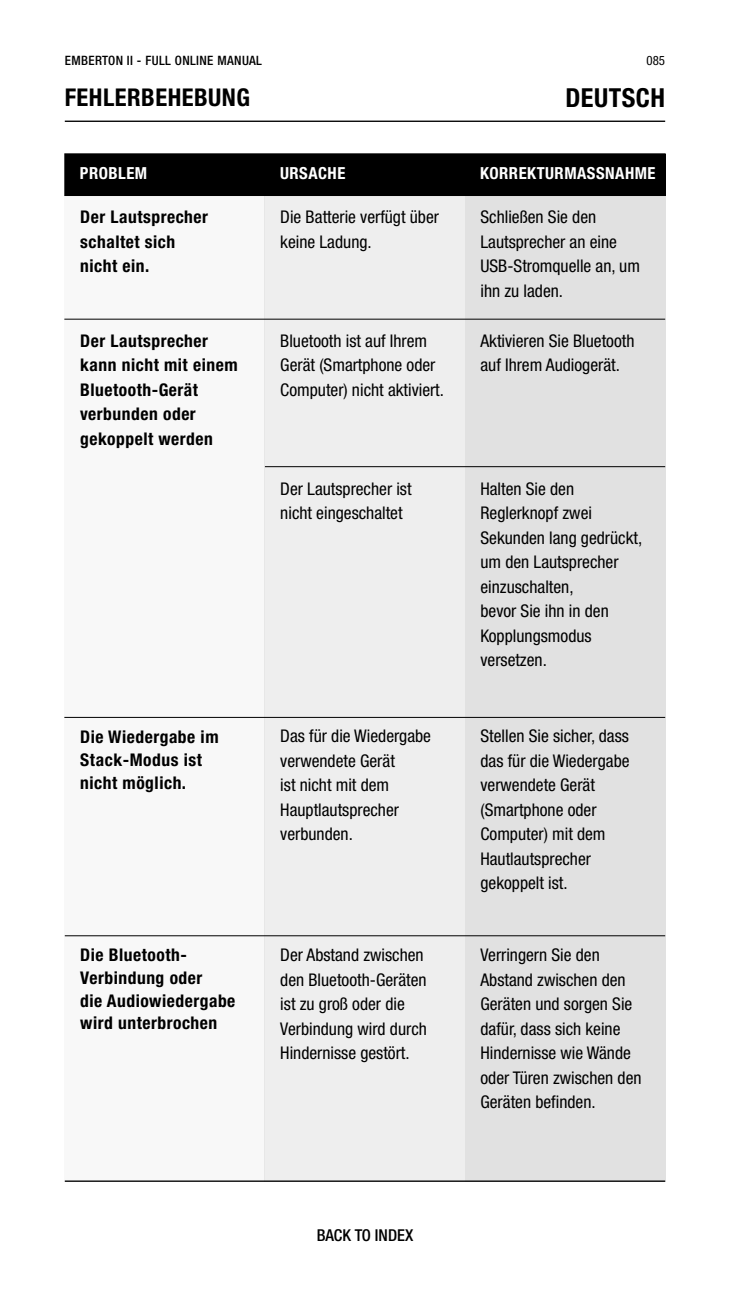
<style>
.page{position:relative;width:730px;height:1297px;background:#fff}
.page>*{position:absolute;margin:0;border:0;box-sizing:border-box;transform-origin:0 0}
.t1{font:700 condensed 26.25px "Helvetica Neue LTW1 G";letter-spacing:.02em;color:#000}
.t2{font:700 condensed 24.5px "Helvetica Neue LTW1 G";letter-spacing:.02em;color:#000}
.t3{font:condensed 17.5px/24.5px "Helvetica Neue LTW1 G";color:#000}
.t4{font:700 condensed 17.5px/24.5px "Helvetica Neue LTW1 G";letter-spacing:.03em;color:#000}
.t5{font:700 condensed 16.62px "Helvetica Neue LTW1 G";letter-spacing:.03em;color:#fff}
.t6{font:500 condensed 16.45px "Helvetica Neue LTW1 G";color:#000}
.t7{font:500 condensed 12.95px "Helvetica Neue LTW1 G";letter-spacing:.03em;color:#000}
.t8{font:condensed 12.95px "Helvetica Neue LTW1 G";color:#000}
</style>
<div class="page">
<div style="left:465px;top:195px;width:199px;height:986px;background:#e1e1e1"></div>
<div style="left:265px;top:195px;width:200px;height:986px;background:#eee"></div>
<div style="left:65px;top:196px;width:200px;height:985px;background:#f8f8f8"></div>
<div style="left:65px;top:154px;width:599px;height:41px;background:#000"></div>
<div style="left:65px;top:154px;width:600px;height:42px;border:1px solid #000"></div>
<hr style="left:64px;top:319px;width:600px;height:1px;background:#000">
<hr style="left:265px;top:466px;width:399px;height:1px;background:#000">
<hr style="left:64px;top:717px;width:600px;height:1px;background:#000">
<hr style="left:65px;top:935px;width:599px;height:1px;background:#000">
<hr style="left:65px;top:121px;width:599px;height:1px;background:#000">
<p class="t7" style="left:65px;top:52px;width:199px">EMBERTON II - FULL ONLINE MANUAL</p>
<p class="t8" style="left:646px;top:53px;width:20px">085</p>
<h2 class="t2" style="left:65px;top:83px;width:187px">FEHLERBEHEBUNG</h2>
<h1 class="t1" style="left:565px;top:82px;width:101px">DEUTSCH</h1>
<p class="t5" style="left:80px;top:163px;width:69px">PROBLEM</p>
<p class="t5" style="left:280px;top:163px;width:67px">URSACHE</p>
<p class="t5" style="left:480px;top:163px;width:177px">KORREKTURMASSNAHME</p>
<p class="t3" style="left:280px;top:205px;width:160px">Die Batterie verfügt über keine Ladung.</p>
<p class="t3" style="left:480px;top:205px;width:161px">Schließen Sie den<br>Lautsprecher an eine<br>USB-Stromquelle an, um ihn zu laden.</p>
<p class="t4" style="left:80px;top:205px;width:129px">Der Lautsprecher schaltet sich nicht ein.</p>
<p class="t4" style="left:80px;top:328px;width:159px">Der Lautsprecher kann nicht mit einem<br>Bluetooth-Gerät verbunden oder gekoppelt werden</p>
<p class="t4" style="left:80px;top:725px;width:140px;line-height:22.8px">Die Wiedergabe im<br>Stack-Modus ist nicht möglich.</p>
<p class="t4" style="left:80px;top:943px;width:157px;line-height:22.8px">Die Bluetooth-<br>Verbindung oder<br>die Audiowiedergabe wird unterbrochen</p>
<p class="t3" style="left:280px;top:328px;width:162px">Bluetooth ist auf Ihrem<br>Gerät (Smartphone oder<br>Computer) nicht aktiviert.</p>
<p class="t3" style="left:480px;top:328px;width:155px">Aktivieren Sie Bluetooth auf Ihrem Audiogerät.</p>
<p class="t3" style="left:280px;top:476px;width:133px">Der Lautsprecher ist nicht eingeschaltet</p>
<p class="t3" style="left:480px;top:476px;width:163px">Halten Sie den<br>Reglerknopf zwei<br>Sekunden lang gedrückt, um den Lautsprecher einzuschalten,<br>bevor Sie ihn in den<br>Kopplungsmodus versetzen.</p>
<p class="t3" style="left:280px;top:724px;width:152px">Das für die Wiedergabe verwendete Gerät<br>ist nicht mit dem<br>Hauptlautsprecher verbunden.</p>
<p class="t3" style="left:480px;top:724px;width:150px">Stellen Sie sicher, dass das für die Wiedergabe verwendete Gerät (Smartphone oder<br>Computer) mit dem<br>Hautlautsprecher gekoppelt ist.</p>
<p class="t3" style="left:280px;top:942px;width:148px">Der Abstand zwischen den Bluetooth-Geräten ist zu groß oder die<br>Verbindung wird durch<br>Hindernisse gestört.</p>
<p class="t3" style="left:480px;top:942px;width:162px">Verringern Sie den<br>Abstand zwischen den<br>Geräten und sorgen Sie dafür, dass sich keine<br>Hindernisse wie Wände oder Türen zwischen den<br>Geräten befinden.</p>
<p class="t6" style="left:316px;top:1225px;width:98px">BACK TO INDEX</p>
</div>
